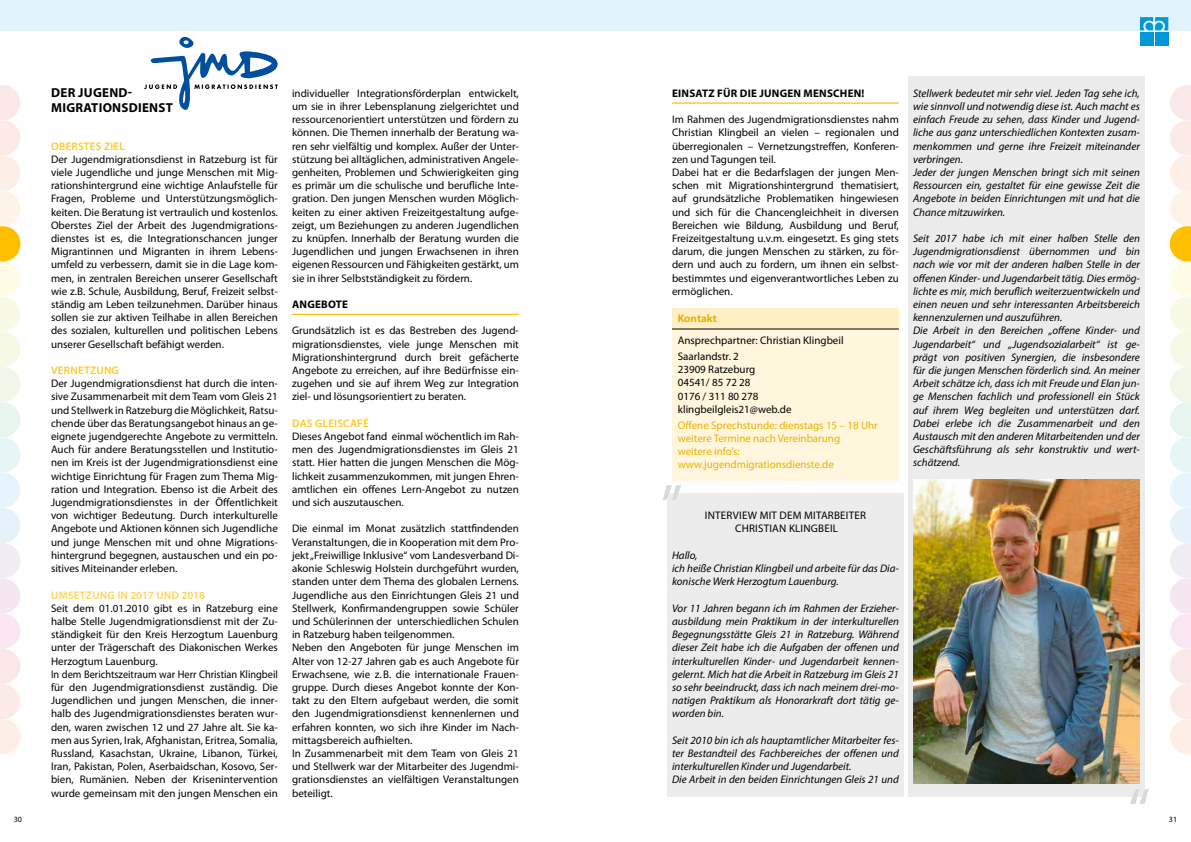
<style>
.page{position:relative;width:1191px;height:842px;background:#fff}
.page>*{position:absolute;margin:0;border:0;box-sizing:border-box;transform-origin:0 0}
.t1{font:62.9px "Myriad Pro";color:#d8dada}
.t2{font:700 13px/15.6px "Myriad Pro";letter-spacing:.02em;color:#000}
.t3{font:11px/13.2px "Myriad Pro";color:#000;text-align:justify}
.t4{font:italic 11px/13.2px "Myriad Pro";color:#000}
.t5{font:11px/13.2px "Myriad Pro";color:#e9b100}
.t6{font:11px/13.2px "Myriad Pro";letter-spacing:.02em;color:#000;text-align:center}
.t7{font:700 11px "Myriad Pro";letter-spacing:.02em;color:#000}
.t8{font:600 11px "Myriad Pro";letter-spacing:.02em;color:#fdc828}
.t9{font:600 11px "Myriad Pro";letter-spacing:.02em;color:#fed25c}
.t10{font:700 11px "Myriad Pro";color:#e9b100}
.t11{font:8px "Myriad";color:#000}
</style>
<div class="page">
<div style="left:667px;top:493px;width:236px;height:303px;background:#ececec"></div>
<div style="left:908px;top:76px;width:236px;height:720px;background:#ececec"></div>
<svg style="left:144px;top:37px;width:134px;height:73px"></svg>
<img style="left:913px;top:480px;width:226px;height:303px">
<div style="left:672px;top:308px;width:227px;height:172px;background:#fff6dd"></div>
<div style="left:672px;top:308px;width:227px;height:21px;background:#ffefc7"></div>
<hr style="left:672px;top:329px;width:227px;height:1px;background:#000">
<div style="left:597px;top:0;width:594px;height:30px;background:#e2f3fc"></div>
<div style="left:0;top:0;width:597px;height:30px;background:#e2f3fc"></div>
<div style="left:1140px;top:32px;width:13px;height:13px;background:#0098d7"></div>
<div style="left:1155px;top:32px;width:13px;height:13px;background:#0098d7"></div>
<svg style="left:1140px;top:17px;width:28px;height:13px"></svg>
<svg style="left:0;top:85px;width:20px;height:669px"></svg>
<svg style="left:1169px;top:85px;width:22px;height:669px"></svg>
<hr style="left:292px;top:314px;width:227px;height:1px;background:#fdbf00">
<hr style="left:672px;top:102px;width:227px;height:2px;background:#fdbf00">
<p class="t2" style="left:51px;top:84px;width:123px">DER JUGEND-<br>MIGRATIONSDIENST</p>
<p class="t8" style="left:51px;top:139px;width:75px">OBERSTES ZIEL</p>
<p class="t3" style="left:51px;top:152px;width:228px">Der Jugendmigrationsdienst in Ratzeburg ist für viele Jugendliche und junge Menschen mit Mig&shy;rationshintergrund eine wichtige Anlaufstelle für Fragen, Probleme und Unterstützungsmöglich&shy;keiten. Die Beratung ist vertraulich und kostenlos.<br>Oberstes Ziel der Arbeit des Jugendmigrations&shy;dienstes ist es, die Integrationschancen junger Migrantinnen und Migranten in ihrem Lebens&shy;umfeld zu verbessern, damit sie in die Lage kom&shy;men, in zentralen Bereichen unserer Gesellschaft wie z.B. Schule, Ausbildung, Beruf, Freizeit selbst&shy;ständig am Leben teilzunehmen. Darüber hinaus sollen sie zur aktiven Teilhabe in allen Bereichen des sozialen, kulturellen und politischen Lebens unserer Gesellschaft befähigt werden.</p>
<p class="t8" style="left:51px;top:363px;width:69px">VERNETZUNG</p>
<p class="t3" style="left:51px;top:377px;width:228px">Der Jugendmigrationsdienst hat durch die inten&shy;sive Zusammenarbeit mit dem Team vom Gleis 21 und Stellwerk in Ratzeburg die Möglichkeit, Ratsu&shy;chende über das Beratungsangebot hinaus an ge&shy;eignete jugendgerechte Angebote zu vermitteln.<br>Auch für andere Beratungsstellen und Institutio&shy;nen im Kreis ist der Jugendmigrationsdienst eine wichtige Einrichtung für Fragen zum Thema Mig&shy;ration und Integration. Ebenso ist die Arbeit des Jugendmigrationsdienstes in der Öffentlichkeit von wichtiger Bedeutung. Durch interkulturelle Angebote und Aktionen können sich Jugendliche und junge Menschen mit und ohne Migrations&shy;hintergrund begegnen, austauschen und ein po&shy;sitives Miteinander erleben.</p>
<p class="t9" style="left:51px;top:588px;width:155px">UMSETZUNG IN 2017 UND 2018</p>
<p class="t3" style="left:51px;top:601px;width:228px;text-align:left">Seit dem 01.01.2010 gibt es in Ratzeburg eine halbe Stelle Jugendmigrationsdienst mit der Zu&shy;ständigkeit für den Kreis Herzogtum Lauenburg unter der Trägerschaft des Diakonischen Werkes Herzogtum Lauenburg.<br>In dem Berichtszeitraum war Herr Christian Klingbeil für den Jugendmigrationsdienst zuständig. Die Jugendlichen und jungen Menschen, die inner&shy;halb des Jugendmigrationsdienstes beraten wur&shy;den, waren zwischen 12 und 27 Jahre alt. Sie ka&shy;men aus Syrien, Irak, Afghanistan, Eritrea, Somalia, Russland, Kasachstan, Ukraine, Libanon, Türkei, Iran, Pakistan, Polen, Aserbaidschan, Kosovo, Ser&shy;bien, Rumänien. Neben der Krisenintervention wurde gemeinsam mit den jungen Menschen ein</p>
<p class="t3" style="left:292px;top:86px;width:228px">individueller Integrationsförderplan entwickelt, um sie in ihrer Lebensplanung zielgerichtet und ressourcenorientiert unterstützen und fördern zu können. Die Themen innerhalb der Beratung wa&shy;ren sehr vielfältig und komplex. Außer der Unter&shy;stützung bei alltäglichen, administrativen Angele&shy;genheiten, Problemen und Schwierigkeiten ging es primär um die schulische und berufliche Inte&shy;gration. Den jungen Menschen wurden Möglich&shy;keiten zu einer aktiven Freizeitgestaltung aufge&shy;zeigt, um Beziehungen zu anderen Jugendlichen zu knüpfen. Innerhalb der Beratung wurden die Jugendlichen und jungen Erwachsenen in ihren eigenen Ressourcen und Fähigkeiten gestärkt, um sie in ihrer Selbstständigkeit zu fördern.</p>
<p class="t7" style="left:292px;top:297px;width:57px">ANGEBOTE</p>
<p class="t3" style="left:292px;top:324px;width:228px">Grundsätzlich ist es das Bestreben des Jugend&shy;migrationsdienstes, viele junge Menschen mit Migrationshintergrund durch breit gefächerte Angebote zu erreichen, auf ihre Bedürfnisse ein&shy;zugehen und sie auf ihrem Weg zur Integration ziel- und lösungsorientiert zu beraten.</p>
<p class="t8" style="left:292px;top:416px;width:78px">DAS GLEISCAFÉ</p>
<p class="t3" style="left:292px;top:430px;width:228px">Dieses Angebot fand einmal wöchentlich im Rah&shy;men des Jugendmigrationsdienstes im Gleis 21 statt. Hier hatten die jungen Menschen die Mög&shy;lichkeit zusammenzukommen, mit jungen Ehren&shy;amtlichen ein offenes Lern-Angebot zu nutzen und sich auszutauschen.</p>
<p class="t3" style="left:292px;top:522px;width:228px;text-align:left">Die einmal im Monat zusätzlich stattfindenden Veranstaltungen, die in Kooperation mit dem Pro&shy;jekt „Freiwillige Inklusive“ vom Landesverband Di&shy;akonie Schleswig Holstein durchgeführt wurden, standen unter dem Thema des globalen Lernens.<br>Jugendliche aus den Einrichtungen Gleis 21 und Stellwerk, Konfirmandengruppen sowie Schüler und Schülerinnen der unterschiedlichen Schulen in Ratzeburg haben teilgenommen.<br>Neben den Angeboten für junge Menschen im Alter von 12-27 Jahren gab es auch Angebote für Erwachsene, wie z.B. die internationale Frauen&shy;gruppe. Durch dieses Angebot konnte der Kon&shy;takt zu den Eltern aufgebaut werden, die somit den Jugendmigrationsdienst kennenlernen und erfahren konnten, wo sich ihre Kinder im Nach&shy;mittagsbereich aufhielten.<br>In Zusammenarbeit mit dem Team von Gleis 21 und Stellwerk war der Mitarbeiter des Jugendmi&shy;grationsdienstes an vielfältigen Veranstaltungen beteiligt.</p>
<p class="t7" style="left:672px;top:86px;width:194px">EINSATZ FÜR DIE JUNGEN MENSCHEN!</p>
<p class="t3" style="left:672px;top:113px;width:228px;text-align:left">Im Rahmen des Jugendmigrationsdienstes nahm Christian Klingbeil an vielen – regionalen und überregionalen – Vernetzungstreffen, Konferen&shy;zen und Tagungen teil.<br>Dabei hat er die Bedarfslagen der jungen Men&shy;schen mit Migrationshintergrund thematisiert, auf grundsätzliche Problematiken hingewiesen und sich für die Chancengleichheit in diversen Bereichen wie Bildung, Ausbildung und Beruf, Freizeitgestaltung u.v.m. eingesetzt. Es ging stets darum, die jungen Menschen zu stärken, zu för&shy;dern und auch zu fordern, um ihnen ein selbst&shy;bestimmtes und eigenverantwortliches Leben zu ermöglichen.</p>
<p class="t10" style="left:677px;top:311px;width:41px">Kontakt</p>
<p class="t3" style="left:677px;top:332px;width:167px;line-height:16px">Ansprechpartner: Christian Klingbeil<br>Saarlandstr. 2</p>
<p class="t3" style="left:677px;top:363px;width:115px;text-align:left">23909 Ratzeburg<br>04541/ 85 72 28<br>0176 / 311 80 278 klingbeilgleis21@web.de</p>
<p class="t5" style="left:677px;top:418px;width:202px">Offene Sprechstunde: dienstags 15 – 18 Uhr weitere Termine nach Vereinbarung<br>weitere info’s: www.jugendmigrationsdienste.de</p>
<h1 class="t1" style="left:661px;top:433px;width:24px">„</h1>
<p class="t6" style="left:705px;top:509px;width:163px">INTERVIEW MIT DEM MITARBEITER<br>CHRISTIAN KLINGBEIL</p>
<p class="t4" style="left:672px;top:548px;width:228px">Hallo,<br>ich heiße Christian Klingbeil und arbeite für das Dia&shy;konische Werk Herzogtum Lauenburg.</p>
<p class="t4" style="left:672px;top:601px;width:228px;text-align:justify">Vor 11 Jahren begann ich im Rahmen der Erzieher&shy;ausbildung mein Praktikum in der interkulturellen Begegnungsstätte Gleis 21 in Ratzeburg. Während dieser Zeit habe ich die Aufgaben der offenen und interkulturellen Kinder- und Jugendarbeit kennen&shy;gelernt. Mich hat die Arbeit in Ratzeburg im Gleis 21 so sehr beeindruckt, dass ich nach meinem drei-mo&shy;natigen Praktikum als Honorarkraft dort tätig ge&shy;worden bin.</p>
<p class="t4" style="left:672px;top:733px;width:228px">Seit 2010 bin ich als hauptamtlicher Mitarbeiter fes&shy;ter Bestandteil des Fachbereiches der offenen und interkulturellen Kinder und Jugendarbeit.<br>Die Arbeit in den beiden Einrichtungen Gleis 21 und</p>
<p class="t4" style="left:913px;top:86px;width:228px">Stellwerk bedeutet mir sehr viel. Jeden Tag sehe ich, wie sinnvoll und notwendig diese ist. Auch macht es einfach Freude zu sehen, dass Kinder und Jugend&shy;liche aus ganz unterschiedlichen Kontexten zusam&shy;menkommen und gerne ihre Freizeit miteinander verbringen.<br>Jeder der jungen Menschen bringt sich mit seinen Ressourcen ein, gestaltet für eine gewisse Zeit die Angebote in beiden Einrichtungen mit und hat die Chance mitzuwirken.</p>
<p class="t4" style="left:913px;top:232px;width:228px">Seit 2017 habe ich mit einer halben Stelle den Jugendmigrationsdienst übernommen und bin nach wie vor mit der anderen halben Stelle in der offenen Kinder- und Jugendarbeit tätig. Dies ermög&shy;lichte es mir, mich beruflich weiterzuentwickeln und einen neuen und sehr interessanten Arbeitsbereich kennenzulernen und auszuführen.<br>Die Arbeit in den Bereichen „offene Kinder- und Jugendarbeit“ und „Jugendsozialarbeit“ ist ge&shy;prägt von positiven Synergien, die insbesondere für die jungen Menschen förderlich sind. An meiner Arbeit schätze ich, dass ich mit Freude und Elan jun&shy;ge Menschen fachlich und professionell ein Stück auf ihrem Weg begleiten und unterstützen darf.<br>Dabei erlebe ich die Zusammenarbeit und den Austausch mit den anderen Mitarbeitenden und der Geschäftsführung als sehr konstruktiv und wert&shy;schätzend.</p>
<h1 class="t1" style="left:1127px;top:772px;width:24px">“</h1>
<p class="t11" style="left:14px;top:816px;width:10px">30</p>
<p class="t11" style="left:1168px;top:816px;width:10px">31</p>
</div>
